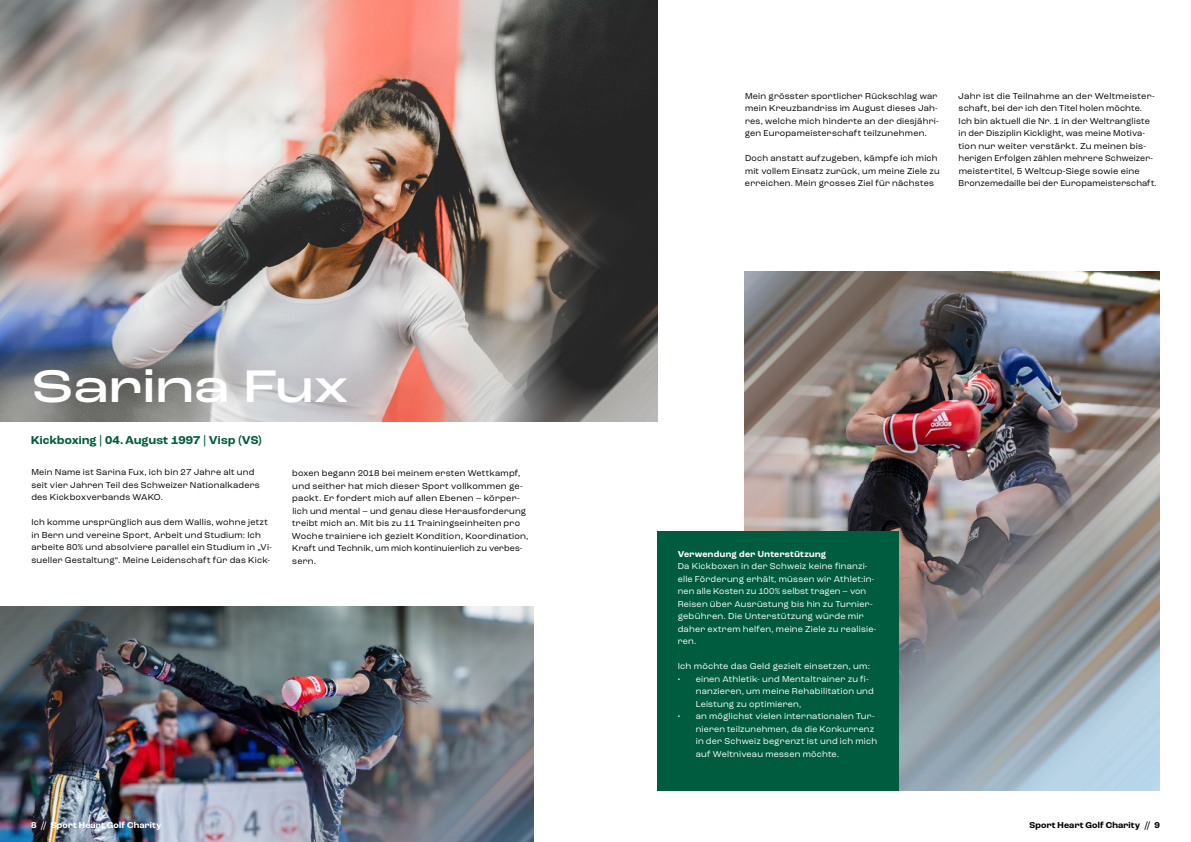
<style>
.page{position:relative;width:1191px;height:842px;background:#fff}
.page>*{position:absolute;margin:0;border:0;box-sizing:border-box;transform-origin:0 0}
.t1{font:500 expanded 48px "Roc Grotesk";letter-spacing:.01em;color:#fff}
.t2{font:700 12px "Roc Grotesk";letter-spacing:.01em;color:#005c3e}
.t3{font:9px/12.5px "Roc Grotesk";letter-spacing:.02em;color:#000}
.t4{font:9px/12.5px "Roc Grotesk";letter-spacing:.025em;color:#fff}
.t5{font:700 9px "Roc Grotesk";letter-spacing:.03em;color:#fff}
.t6{font:700 9px "Roc Grotesk";letter-spacing:.02em;color:#000}
.s1{font-weight:700}
</style>
<div class="page">
<img style="left:0;top:0;width:658px;height:421px">
<img style="left:0;top:607px;width:533px;height:235px">
<img style="left:745px;top:271px;width:414px;height:520px">
<div style="left:658px;top:531px;width:241px;height:260px;background:#005c3e"></div>
<h1 class="t1" style="left:32px;top:356px;width:318px">Sarina Fux</h1>
<h2 class="t2" style="left:31px;top:433px;width:232px">Kickboxing | 04.August 1997 | Visp (VS)</h2>
<p class="t3" style="left:31px;top:466px;width:230px">Mein Name ist Sarina Fux, ich bin 27 Jahre alt und seit vier Jahren Teil des Schweizer Nationalkaders des Kickboxverbands WAKO.</p>
<p class="t3" style="left:31px;top:516px;width:242px">Ich komme ursprünglich aus dem Wallis, wohne jetzt in Bern und vereine Sport, Arbeit und Studium: Ich arbeite 80% und absolviere parallel ein Studium in „Vi&shy;sueller Gestaltung“. Meine Leidenschaft für das Kick-</p>
<p class="t3" style="left:292px;top:467px;width:238px">boxen begann 2018 bei meinem ersten Wettkampf, und seither hat mich dieser Sport vollkommen ge&shy;packt. Er fordert mich auf allen Ebenen – körper&shy;lich und mental – und genau diese Herausforderung treibt mich an. Mit bis zu 11 Trainingseinheiten pro Woche trainiere ich gezielt Kondition, Koordination, Kraft und Technik, um mich kontinuierlich zu verbes&shy;sern.</p>
<p class="t3" style="left:745px;top:90px;width:195px">Mein grösster sportlicher Rückschlag war mein Kreuzbandriss im August dieses Jah&shy;res, welche mich hinderte an der diesjähri&shy;gen Europameisterschaft teilzunehmen.</p>
<p class="t3" style="left:745px;top:152px;width:196px">Doch anstatt aufzugeben, kämpfe ich mich mit vollem Einsatz zurück, um meine Ziele zu erreichen. Mein grosses Ziel für nächstes</p>
<p class="t3" style="left:958px;top:90px;width:200px">Jahr ist die Teilnahme an der Weltmeister&shy;schaft, bei der ich den Titel holen möchte.<br>Ich bin aktuell die Nr. 1 in der Weltrangliste in der Disziplin Kicklight, was meine Motiva&shy;tion nur weiter verstärkt. Zu meinen bis&shy;herigen Erfolgen zählen mehrere Schweizer&shy;meistertitel, 5 Weltcup-Siege sowie eine Bronzemedaille bei der Europameisterschaft.</p>
<p class="t5" style="left:677px;top:548px;width:150px">Verwendung der Unterstützung</p>
<p class="t4" style="left:677px;top:560px;width:200px">Da Kickboxen in der Schweiz keine finanzi&shy;elle Förderung erhält, müssen wir Athlet:in&shy;nen alle Kosten zu 100% selbst tragen – von Reisen über Ausrüstung bis hin zu Turnier&shy;gebühren. Die Unterstützung würde mir daher extrem helfen, meine Ziele zu realisie&shy;ren.</p>
<p class="t4" style="left:677px;top:660px;width:194px">Ich möchte das Geld gezielt einsetzen, um:</p>
<p class="t4" style="left:677px;top:673px;width:192px"><span class="s1">·</span> einen Athletik- und Mentaltrainer zu fi-</p>
<p class="t4" style="left:695px;top:685px;width:180px">nanzieren, um meine Rehabilitation und</p>
<p class="t4" style="left:695px;top:698px;width:107px">Leistung zu optimieren,</p>
<p class="t4" style="left:677px;top:710px;width:198px"><span class="s1">·</span> an möglichst vielen internationalen Tur-</p>
<p class="t4" style="left:695px;top:723px;width:180px">nieren teilzunehmen, da die Konkurrenz</p>
<p class="t4" style="left:695px;top:735px;width:183px">in der Schweiz begrenzt ist und ich mich</p>
<p class="t4" style="left:695px;top:748px;width:145px">auf Weltniveau messen möchte.</p>
<p class="t5" style="left:31px;top:819px;width:132px">8 // Sport Heart Golf Charity</p>
<p class="t6" style="left:1029px;top:819px;width:132px">Sport Heart Golf Charity // 9</p>
</div>
